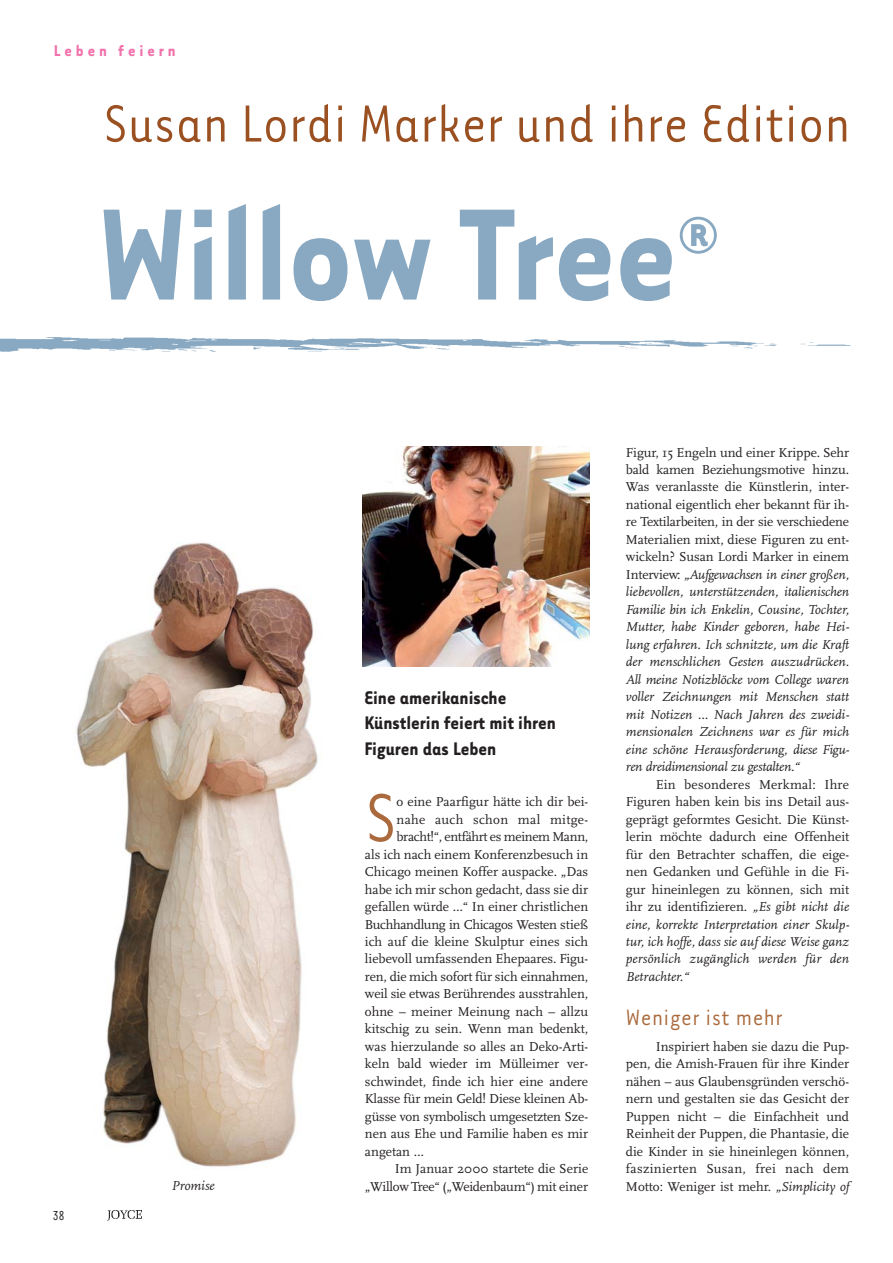
<style>
.page{position:relative;width:893px;height:1263px;background:#fff}
.page>*{position:absolute;margin:0;border:0;box-sizing:border-box;transform-origin:0 0}
.t1{font:700 149.85px "Tarzana Narrow";color:#89a9c2}
.t2{font:78px "Tarzana Narrow";color:#aa6a3d}
.t3{font:60px "Tarzana Narrow";color:#9a5021}
.t4{font:700 59.7px "Tarzana Narrow";color:#89a9c2}
.t5{font:25.5px "Tarzana Narrow";letter-spacing:.02em;color:#aa6a3d}
.t6{font:700 21px/25.5px "Tarzana Narrow";color:#231f20}
.t7{font:700 18px "Tarzana Narrow";letter-spacing:.22em;color:#f172ac}
.t8{font:15px "Tarzana Narrow";color:#231f20}
.t9{font:13.5px/17.5px "Scala";color:#231f20;text-align:justify}
.t10{font:italic 13.5px/17.5px "Scala";letter-spacing:-.02em;color:#231f20;text-align:justify}
.t11{font:13.5px "Scala";letter-spacing:-.025em;color:#231f20}
.t12{font:13.5px "Scala";letter-spacing:-.02em;color:#231f20}
.t13{font:13.5px "Scala";letter-spacing:.025em;color:#231f20}
.t14{font:italic 13.5px "Scala";color:#231f20}
.s1{font-style:normal}
.s2{font-style:italic}
</style>
<div class="page">
<img style="left:363px;top:447px;width:226px;height:219px">
<img style="left:0;top:337px;width:851px;height:15px">
<img style="left:76px;top:542px;width:242px;height:625px">
<img style="left:108px;top:1210px;width:34px;height:11px">
<h3 class="t7" style="left:54px;top:45px;width:123px">Leben feiern</h3>
<h3 class="t3" style="left:103px;top:86px;width:748px">Susan Lordi Marker und ihre Edition</h3>
<h1 class="t1" style="left:99px;top:204px;width:579px">Willow Tree</h1>
<h3 class="t4" style="left:676px;top:215px;width:45px">®</h3>
<p class="t8" style="left:52px;top:1206px;width:14px">38</p>
<p class="t14" style="left:172px;top:1180px;width:44px">Promise</p>
<h3 class="t6" style="left:364px;top:686px;width:193px">Eine amerikanische<br>Künstlerin feiert mit ihren<br>Figuren das Leben</h3>
<h2 class="t2" style="left:365px;top:769px;width:33px">S</h2>
<p class="t9" style="left:396px;top:794px;width:193px">o eine Paarfigur hätte ich dir bei-</p>
<p class="t13" style="left:396px;top:814px;width:193px">nahe auch schon mal mitge-</p>
<p class="t11" style="left:396px;top:832px;width:193px">bracht!“, entfährt es meinem Mann,</p>
<p class="t9" style="left:365px;top:847px;width:225px">als ich nach einem Konferenzbesuch in</p>
<p class="t9" style="left:365px;top:864px;width:225px">Chicago meinen Koffer auspacke. „Das</p>
<p class="t9" style="left:365px;top:882px;width:225px">habe ich mir schon gedacht, dass sie dir</p>
<p class="t9" style="left:365px;top:899px;width:225px">gefallen würde …“ In einer christlichen</p>
<p class="t11" style="left:365px;top:919px;width:225px">Buchhandlung in Chicagos Westen stieß</p>
<p class="t9" style="left:365px;top:934px;width:225px">ich auf die kleine Skulptur eines sich</p>
<p class="t9" style="left:365px;top:951px;width:225px">liebevoll umfassenden Ehepaares. Figu-</p>
<p class="t9" style="left:365px;top:969px;width:225px">ren, die mich sofort für sich einnahmen,</p>
<p class="t9" style="left:365px;top:986px;width:225px">weil sie etwas Berührendes ausstrahlen,</p>
<p class="t9" style="left:365px;top:1004px;width:225px">ohne – meiner Meinung nach – allzu</p>
<p class="t9" style="left:365px;top:1021px;width:225px">kitschig zu sein. Wenn man bedenkt,</p>
<p class="t9" style="left:365px;top:1039px;width:225px">was hierzulande so alles an Deko-Arti-</p>
<p class="t9" style="left:365px;top:1056px;width:225px">keln bald wieder im Mülleimer ver-</p>
<p class="t9" style="left:365px;top:1074px;width:225px">schwindet, finde ich hier eine andere</p>
<p class="t9" style="left:365px;top:1091px;width:225px">Klasse für mein Geld! Diese kleinen Ab-</p>
<p class="t9" style="left:365px;top:1109px;width:225px">güsse von symbolisch umgesetzten Sze-</p>
<p class="t9" style="left:365px;top:1126px;width:225px">nen aus Ehe und Familie haben es mir</p>
<p class="t9" style="left:365px;top:1144px;width:60px">angetan …</p>
<p class="t9" style="left:395px;top:1161px;width:195px">Im Januar 2000 startete die Serie</p>
<p class="t12" style="left:365px;top:1181px;width:225px">„Willow Tree“ („Weidenbaum“) mit einer</p>
<p class="t10" style="left:626px;top:444px;width:225px"><span class="s1">Figur, 15 Engeln und einer Krippe. Sehr bald kamen Beziehungsmotive hinzu.<br>Was veranlasste die Künstlerin, inter&shy;national eigentlich eher bekannt für ih&shy;re Textilarbeiten, in der sie verschiedene Materialien mixt, diese Figuren zu ent&shy;wickeln? Susan Lordi Marker in einem Interview:</span> „Aufgewachsen in einer großen, liebevollen, unterstützenden, italienischen Familie bin ich Enkelin, Cousine, Tochter, Mutter, habe Kinder geboren, habe Hei&shy;lung erfahren. Ich schnitzte, um die Kraft der menschlichen Gesten auszudrücken.<br>All meine Notizblöcke vom College waren voller Zeichnungen mit Menschen statt mit Notizen … Nach Jahren des zweidi&shy;mensionalen Zeichnens war es für mich eine schöne Herausforderung, diese Figu&shy;ren dreidimensional zu gestalten.“</p>
<p class="t9" style="left:626px;top:777px;width:225px;text-indent:30px">Ein besonderes Merkmal: Ihre Figuren haben kein bis ins Detail aus&shy;geprägt geformtes Gesicht. Die Künst&shy;lerin möchte dadurch eine Offenheit für den Betrachter schaffen, die eige&shy;nen Gedanken und Gefühle in die Fi&shy;gur hineinlegen zu können, sich mit ihr zu identifizieren. <span class="s2">„Es gibt nicht die eine, korrekte Interpretation einer Skulp&shy;tur, ich hoffe, dass sie auf diese Weise ganz persönlich zugänglich werden für den Betrachter.“</span></p>
<h3 class="t5" style="left:626px;top:1002px;width:158px">Weniger ist mehr</h3>
<p class="t9" style="left:626px;top:1039px;width:225px;text-indent:30px">Inspiriert haben sie dazu die Pup&shy;pen, die Amish-Frauen für ihre Kinder nähen – aus Glaubensgründen verschö&shy;nern und gestalten sie das Gesicht der Puppen nicht – die Einfachheit und Reinheit der Puppen, die Phantasie, die die Kinder in sie hineinlegen können, faszinierten Susan, frei nach dem Motto: Weniger ist mehr. <span class="s2">„Simplicity of</span></p>
</div>
